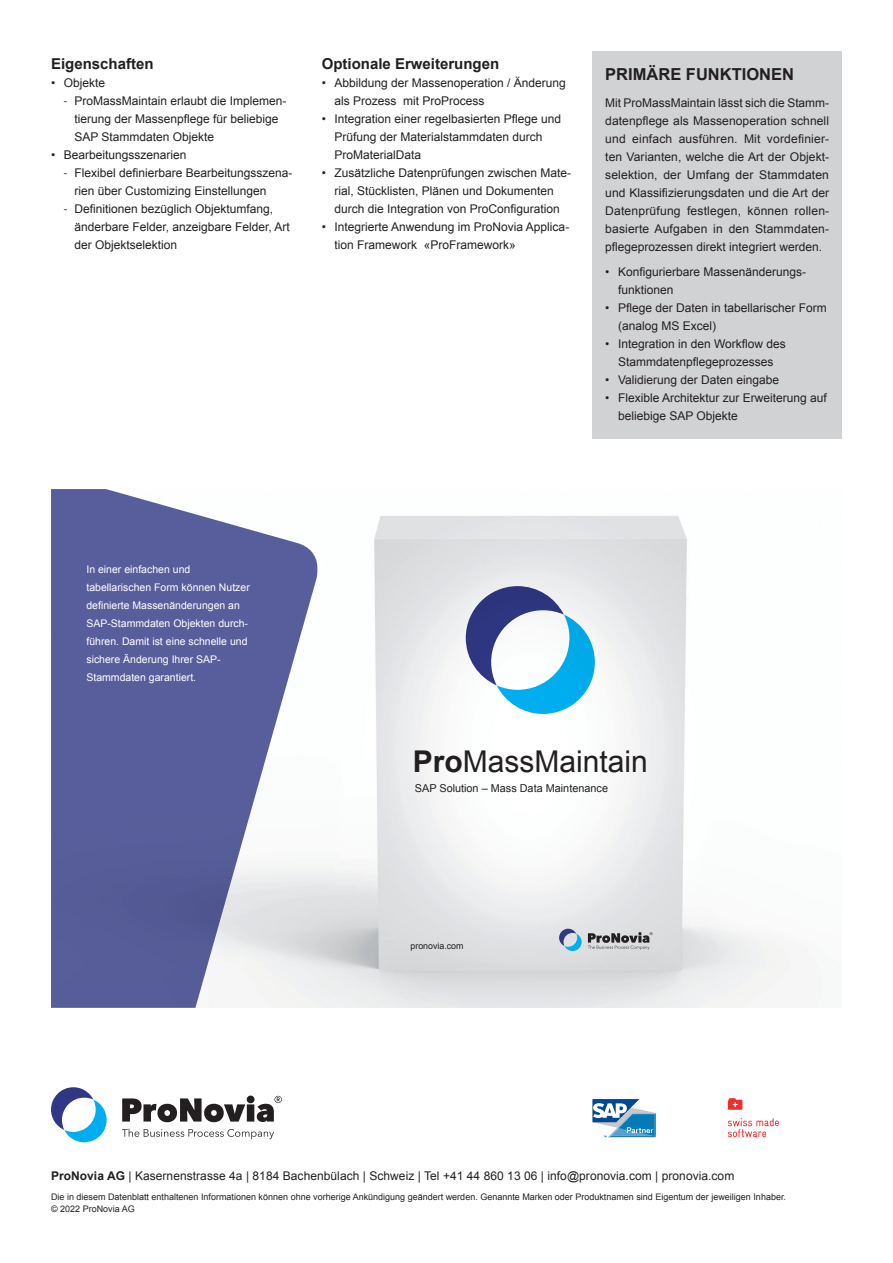
<style>
.page{position:relative;width:893px;height:1263px;background:#fff}
.page>*{position:absolute;margin:0;border:0;box-sizing:border-box;transform-origin:0 0}
.t1{font:30px "Arial";color:#231f20}
.t2{font:700 16.5px "Arial";color:#231f20}
.t3{font:700 15px "Arial";color:#231f20}
.t4{font:12px/18px "Arial";color:#231f20}
.t5{font:10.8px "Arial";color:#231f20}
.t6{font:10.5px/18px "Arial";color:#fff}
.t7{font:9px/12px "Arial";color:#231f20}
.t8{font:8.85px "Arial";color:#231f20}
.s1{font-family:"Myriad Pro"}
.s2{font-weight:700}
</style>
<div class="page">
<svg style="left:51px;top:1087px;width:56px;height:55px"></svg>
<svg style="left:122px;top:1095px;width:160px;height:27px"></svg>
<svg style="left:122px;top:1128px;width:152px;height:11px"></svg>
<svg style="left:728px;top:1118px;width:51px;height:19px"></svg>
<svg style="left:728px;top:1098px;width:14px;height:12px"></svg>
<svg style="left:592px;top:1099px;width:64px;height:38px"></svg>
<svg style="left:51px;top:489px;width:268px;height:519px;fill:#585e9c"></svg>
<svg style="left:466px;top:586px;width:129px;height:128px"></svg>
<svg style="left:559px;top:929px;width:23px;height:22px"></svg>
<svg style="left:588px;top:932px;width:65px;height:18px"></svg>
<div style="left:592px;top:51px;width:250px;height:387px;background:#d1d2d4"></div>
<p class="t3" style="left:51px;top:54px;width:104px">Eigenschaften</p>
<p class="t4" style="left:51px;top:74px;width:56px">• Objekte</p>
<p class="t4" style="left:74px;top:92px;width:214px;text-indent:-11px"><span class="s1">-</span> ProMassMaintain erlaubt die Implemen&shy;tierung der Massenpflege für beliebige<br>SAP Stammdaten Objekte</p>
<p class="t4" style="left:51px;top:146px;width:137px">• Bearbeitungsszenarien</p>
<p class="t4" style="left:74px;top:164px;width:220px;text-indent:-11px"><span class="s1">-</span> Flexibel definierbare Bearbeitungsszena&shy;rien über Customizing Einstellungen</p>
<p class="t4" style="left:74px;top:200px;width:217px;text-indent:-11px"><span class="s1">-</span> Definitionen bezüglich Objektumfang, änderbare Felder, anzeigbare Felder, Art der Objektselektion</p>
<p class="t3" style="left:322px;top:54px;width:179px">Optionale Erweiterungen</p>
<p class="t4" style="left:334px;top:74px;width:233px;text-indent:-13px">• Abbildung der Massenoperation / Änderung als Prozess mit ProProcess</p>
<p class="t4" style="left:334px;top:110px;width:228px;text-indent:-13px">• Integration einer regelbasierten Pflege und<br>Prüfung der Materialstammdaten durch<br>ProMaterialData</p>
<p class="t4" style="left:322px;top:164px;width:251px;text-align:center">• Zusätzliche Datenprüfungen zwischen Mate&shy;rial, Stücklisten, Plänen und Dokumenten durch die Integration von ProConfiguration</p>
<p class="t4" style="left:334px;top:218px;width:236px;text-indent:-13px">• Integrierte Anwendung im ProNovia Applica&shy;tion Framework «ProFramework»</p>
<h2 class="t2" style="left:605px;top:63px;width:190px">PRIMÄRE FUNKTIONEN</h2>
<p class="t4" style="left:605px;top:94px;width:226px;text-align:justify">Mit ProMassMaintain lässt sich die Stamm&shy;datenpflege als Massenoperation schnell und einfach ausführen. Mit vordefinier&shy;ten Varianten, welche die Art der Objekt&shy;selektion, der Umfang der Stammdaten und Klassifizierungsdaten und die Art der Datenprüfung festlegen, können rollen&shy;basierte Aufgaben in den Stammdaten&shy;pflegeprozessen direkt integriert werden.</p>
<p class="t4" style="left:618px;top:263px;width:190px;text-indent:-13px">• Konfigurierbare Massenänderungs&shy;funktionen</p>
<p class="t4" style="left:618px;top:299px;width:210px;text-indent:-13px">• Pflege der Daten in tabellarischer Form (analog MS Excel)</p>
<p class="t4" style="left:605px;top:335px;width:182px;text-align:center">• Integration in den Workflow des<br>Stammdatenpflegeprozesses</p>
<p class="t4" style="left:605px;top:371px;width:175px">• Validierung der Daten eingabe</p>
<p class="t4" style="left:618px;top:389px;width:210px;text-indent:-13px">• Flexible Architektur zur Erweiterung auf beliebige SAP Objekte</p>
<p class="t6" style="left:86px;top:560px;width:165px">In einer einfachen und tabellarischen Form können Nutzer definierte Massenänderungen an<br>SAP-Stammdaten Objekten durch&shy;führen. Damit ist eine schnelle und sichere Änderung Ihrer SAP-<br>Stammdaten garantiert.</p>
<h1 class="t1" style="left:413px;top:741px;width:237px"><span class="s2">Pro</span>MassMaintain</h1>
<p class="t5" style="left:415px;top:781px;width:195px">SAP Solution – Mass Data Maintenance</p>
<p class="t8" style="left:410px;top:940px;width:55px">pronovia.com</p>
<p class="t4" style="left:51px;top:1167px;width:685px"><span class="s2">ProNovia AG</span> | Kasernenstrasse 4a | 8184 Bachenbülach | Schweiz | Tel +41 44 860 13 06 | info@pronovia.com | pronovia.com</p>
<p class="t7" style="left:51px;top:1191px;width:736px">Die in diesem Datenblatt enthaltenen Informationen können ohne vorherige Ankündigung geändert werden. Genannte Marken oder Produktnamen sind Eigentum der jeweiligen Inhaber. © 2022 ProNovia AG</p>
</div>
